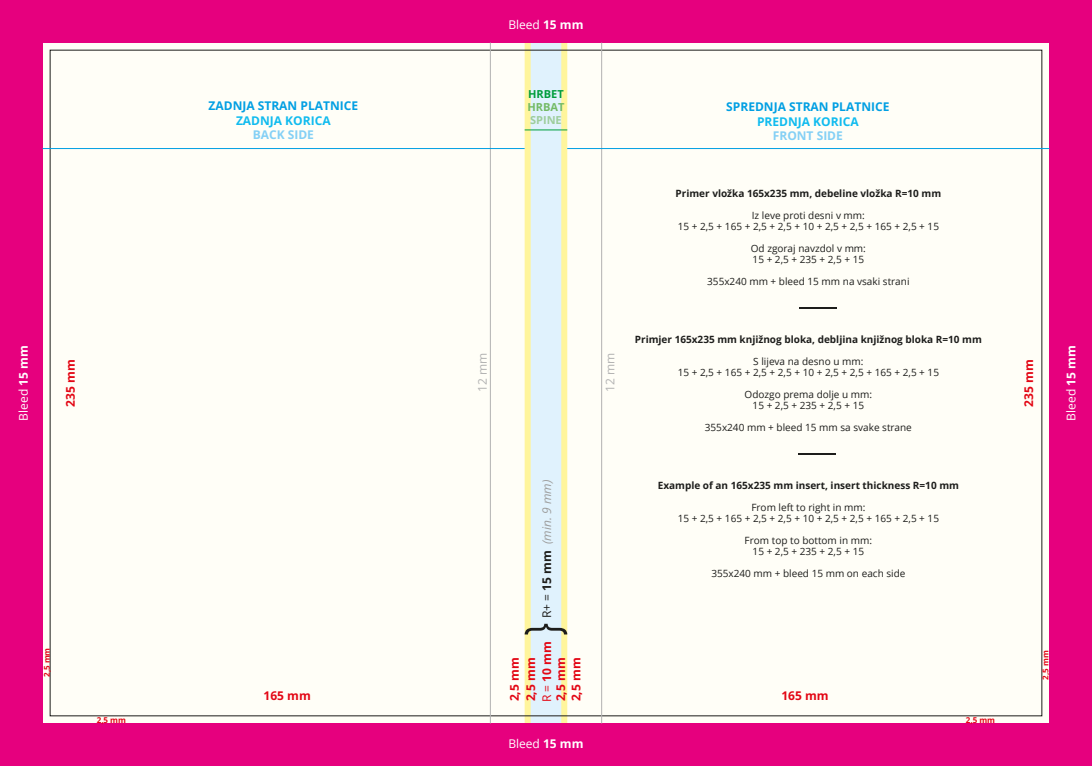
<style>
.page{position:relative;width:1092px;height:766px;background:#fff}
.page>*{position:absolute;margin:0;border:0;box-sizing:border-box;transform-origin:0 0}
.t1{font:700 12px/16px "Open Sans";color:#e30614}
.t2{font:700 12px "Open Sans";color:#009fe3}
.t3{font:12px "Open Sans";color:#fff}
.t4{font:700 12px "Open Sans";color:#10bbef}
.t5{font:700 12px "Open Sans";color:#84d0f5}
.t6{font:italic 12px "Open Sans";color:#9d9d9d}
.t7{font:12px "Open Sans";color:#b2b2b2}
.t8{font:700 11px "Open Sans";color:#009d3d}
.t9{font:700 11px "Open Sans";color:#73ba64}
.t10{font:700 11px "Open Sans";color:#9dcd9b}
.t11{font:10px/11px "Open Sans";color:#1d1d1b;text-align:center}
.t12{font:700 10px "Open Sans";color:#1d1d1b}
.t13{font:700 8px "Open Sans";color:#e30614}
.s1{font-weight:700}
.s2{font-style:normal;color:#1d1d1b}
.s3{font-weight:700;font-style:normal;color:#1d1d1b}
.s4{font-weight:400}
</style>
<div class="page">
<div style="left:43px;top:43px;width:489px;height:680px;background:#fffef7"></div>
<div style="left:567px;top:43px;width:482px;height:680px;background:#fffef7"></div>
<div style="left:0;top:0;width:43px;height:765px;background:#e6007e"></div>
<div style="left:1049px;top:0;width:42px;height:765px;background:#e6007e"></div>
<div style="left:527px;top:3px;width:37px;height:759px;background:#e0f2fd"></div>
<div style="left:524px;top:0;width:43px;height:765px;border:6px solid #fff59c"></div>
<div style="left:0;top:0;width:1091px;height:43px;background:#e6007e"></div>
<div style="left:0;top:723px;width:1091px;height:42px;background:#e6007e"></div>
<svg style="left:524px;top:623px;width:43px;height:11px"></svg>
<hr style="left:490px;top:43px;width:1px;height:680px;background:#b2b2b2">
<hr style="left:601px;top:43px;width:1px;height:680px;background:#b2b2b2">
<hr style="left:567px;top:148px;width:482px;height:1px;background:#009fe3">
<hr style="left:524px;top:129px;width:43px;height:1px;background:#009d3d">
<hr style="left:43px;top:148px;width:481px;height:1px;background:#009fe3">
<hr style="left:799px;top:307px;width:38px;height:1px;background:#1d1d1b">
<hr style="left:797px;top:453px;width:38px;height:1px;background:#1d1d1b">
<p class="t3" style="left:508px;top:17px;width:77px">Bleed <span class="s1">15 mm</span></p>
<p class="t2" style="left:208px;top:97px;width:151px">ZADNJA STRAN PLATNICE</p>
<p class="t4" style="left:236px;top:112px;width:96px">ZADNJA KORICA</p>
<p class="t5" style="left:253px;top:126px;width:63px">BACK SIDE</p>
<p class="t8" style="left:528px;top:86px;width:37px">HRBET</p>
<p class="t9" style="left:527px;top:99px;width:39px">HRBAT</p>
<p class="t10" style="left:530px;top:112px;width:33px">SPINE</p>
<p class="t2" style="left:726px;top:99px;width:165px">SPREDNJA STRAN PLATNICE</p>
<p class="t4" style="left:757px;top:113px;width:103px">PREDNJA KORICA</p>
<p class="t5" style="left:772px;top:127px;width:72px">FRONT SIDE</p>
<p class="t12" style="left:675px;top:186px;width:267px">Primer vložka 165x235 mm, debeline vložka R=10 mm</p>
<p class="t11" style="left:677px;top:209px;width:263px">Iz leve proti desni v mm:<br>15 + 2,5 + 165 + 2,5 + 2,5 + 10 + 2,5 + 2,5 + 165 + 2,5 + 15</p>
<p class="t11" style="left:750px;top:242px;width:117px;text-align:left">Od zgoraj navzdol v mm:<br>15 + 2,5 + 235 + 2,5 + 15</p>
<p class="t11" style="left:707px;top:275px;width:204px">355x240 mm + bleed 15 mm na vsaki strani</p>
<p class="t3" style="left:15px;top:420px;width:77px;rotate:-90deg">Bleed <span class="s1">15 mm</span></p>
<p class="t1" style="left:62px;top:406px;width:49px;rotate:-90deg">235 mm</p>
<p class="t7" style="left:474px;top:391px;width:41px;rotate:-90deg">12 mm</p>
<p class="t7" style="left:601px;top:391px;width:41px;rotate:-90deg">12 mm</p>
<p class="t12" style="left:634px;top:332px;width:348px">Primjer 165x235 mm knjižnog bloka, debljina knjižnog bloka R=10 mm</p>
<p class="t11" style="left:677px;top:355px;width:263px">S lijeva na desno u mm:<br>15 + 2,5 + 165 + 2,5 + 2,5 + 10 + 2,5 + 2,5 + 165 + 2,5 + 15</p>
<p class="t11" style="left:744px;top:388px;width:129px">Odozgo prema dolje u mm:<br>15 + 2,5 + 235 + 2,5 + 15</p>
<p class="t11" style="left:704px;top:421px;width:208px">355x240 mm + bleed 15 mm sa svake strane</p>
<p class="t6" style="left:538px;top:618px;width:140px;rotate:-90deg"><span class="s2">R+ =</span> <span class="s3">15 mm</span> (min. 9 mm)</p>
<p class="t12" style="left:657px;top:478px;width:303px">Example of an 165x235 mm insert, insert thickness R=10 mm</p>
<p class="t11" style="left:677px;top:502px;width:263px">From left to right in mm:<br>15 + 2,5 + 165 + 2,5 + 2,5 + 10 + 2,5 + 2,5 + 165 + 2,5 + 15</p>
<p class="t11" style="left:744px;top:535px;width:129px">From top to bottom in mm:<br>15 + 2,5 + 235 + 2,5 + 15</p>
<p class="t11" style="left:711px;top:568px;width:196px">355x240 mm + bleed 15 mm on each side</p>
<p class="t13" style="left:41px;top:676px;width:31px;rotate:-90deg">2,5 mm</p>
<p class="t1" style="left:506px;top:702px;width:62px;rotate:-90deg">2,5 mm<br>2,5 mm<br><span class="s4">R =</span> 10 mm</p>
<p class="t1" style="left:552px;top:701px;width:45px;line-height:15.5px;rotate:-90deg">2,5 mm<br>2,5 mm</p>
<p class="t1" style="left:263px;top:687px;width:49px">165 mm</p>
<p class="t1" style="left:781px;top:687px;width:49px">165 mm</p>
<p class="t13" style="left:97px;top:714px;width:31px">2,5 mm</p>
<p class="t13" style="left:965px;top:714px;width:31px">2,5 mm</p>
<p class="t3" style="left:508px;top:735px;width:77px">Bleed <span class="s1">15 mm</span></p>
<p class="t1" style="left:1020px;top:406px;width:49px;rotate:-90deg">235 mm</p>
<p class="t3" style="left:1062px;top:420px;width:77px;rotate:-90deg">Bleed <span class="s1">15 mm</span></p>
<p class="t13" style="left:1039px;top:679px;width:31px;rotate:-90deg">2,5 mm</p>
</div>
